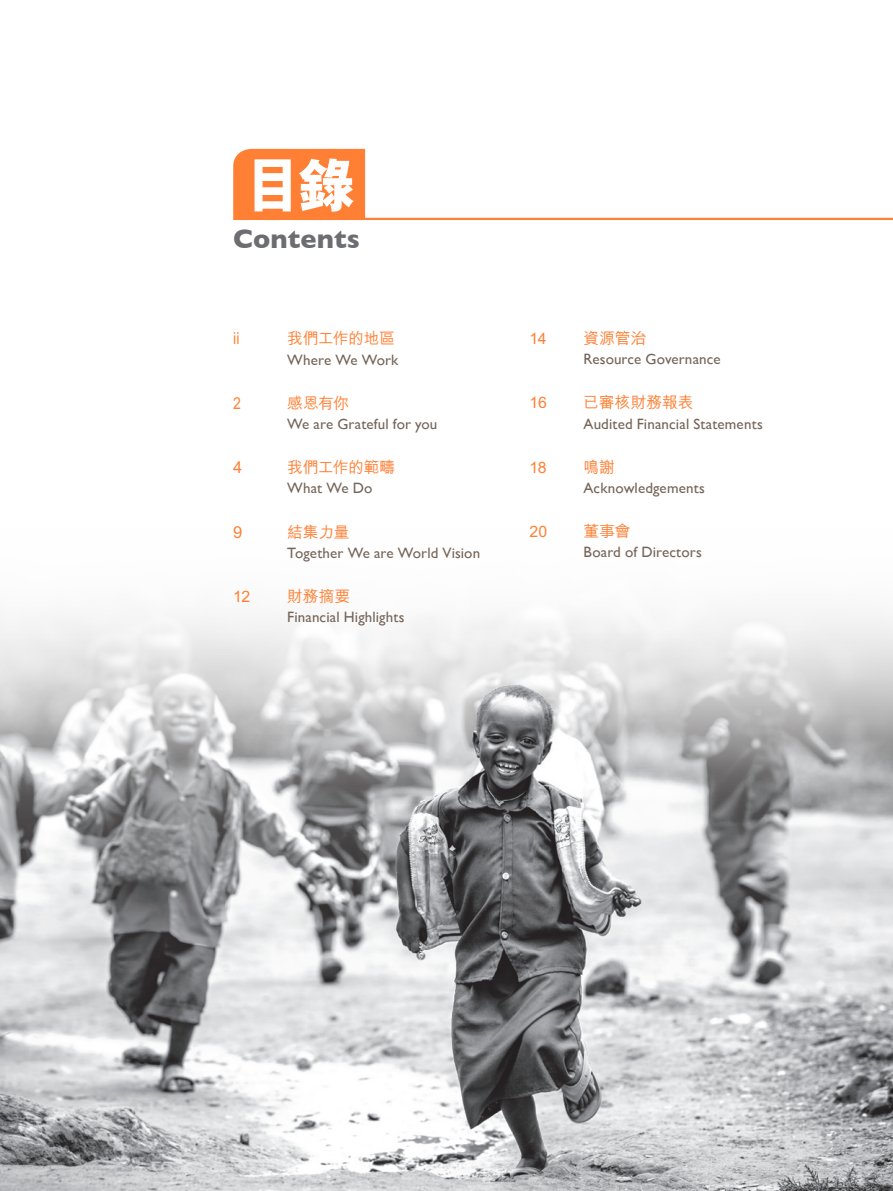
<style>
.page{position:relative;width:893px;height:1191px;background:#fff}
.page>*{position:absolute;margin:0;border:0;box-sizing:border-box;transform-origin:0 0}
.t1{font:800 60px "M Hei HK";color:#fff}
.t2{font:700 27px "Gill Sans";color:#6c6d70}
.t3{font:500 16.5px "M Hei HK";color:#ff8035;scale:.85 1}
.t4{font:500 16.5px "M Hei HK";color:#ff8035}
.t5{font:500 15.75px "M Hei HK";letter-spacing:-.015em;color:#ff8035}
.t6{font:15px "Gill Sans";letter-spacing:.01em;color:#756458}
</style>
<div class="page">
<img style="left:0;top:800px;width:285px;height:391px">
<svg style="left:0;top:617px;width:285px;height:183px"></svg>
<img style="left:285px;top:615px;width:608px;height:576px">
<div style="left:233px;top:149px;width:132px;height:71px;background:#ff8035"></div>
<hr style="left:293px;top:218px;width:600px;height:2px;background:#ff8035">
<h1 class="t1" style="left:243px;top:155px;width:115px">目錄</h1>
<h2 class="t2" style="left:233px;top:217px;width:128px">Contents</h2>
<p class="t3" style="left:233px;top:326px;width:9px">ii</p>
<p class="t5" style="left:287px;top:327px;width:109px">我們工作的地區</p>
<p class="t6" style="left:287px;top:351px;width:113px">Where We Work</p>
<p class="t3" style="left:233px;top:391px;width:11px">2</p>
<p class="t5" style="left:287px;top:391px;width:63px">感恩有你</p>
<p class="t6" style="left:287px;top:415px;width:152px">We are Grateful for you</p>
<p class="t4" style="left:233px;top:455px;width:11px">4</p>
<p class="t5" style="left:287px;top:456px;width:110px">我們工作的範疇</p>
<p class="t6" style="left:287px;top:479px;width:87px">What We Do</p>
<p class="t4" style="left:233px;top:519px;width:11px">9</p>
<p class="t5" style="left:287px;top:520px;width:64px">結集力量</p>
<p class="t6" style="left:287px;top:544px;width:194px">Together We are World Vision</p>
<p class="t5" style="left:233px;top:584px;width:19px">12</p>
<p class="t5" style="left:287px;top:584px;width:65px">財務摘要</p>
<p class="t6" style="left:287px;top:608px;width:119px">Financial Highlights</p>
<p class="t5" style="left:530px;top:327px;width:19px">14</p>
<p class="t5" style="left:584px;top:327px;width:64px">資源管治</p>
<p class="t6" style="left:584px;top:350px;width:139px">Resource Governance</p>
<p class="t5" style="left:530px;top:391px;width:19px">16</p>
<p class="t5" style="left:584px;top:391px;width:111px">已審核財務報表</p>
<p class="t6" style="left:584px;top:414px;width:181px">Audited Financial Statements</p>
<p class="t5" style="left:530px;top:455px;width:19px">18</p>
<p class="t5" style="left:584px;top:455px;width:33px">鳴謝</p>
<p class="t6" style="left:584px;top:479px;width:123px">Acknowledgements</p>
<p class="t5" style="left:530px;top:520px;width:19px">20</p>
<p class="t5" style="left:584px;top:520px;width:49px">董事會</p>
<p class="t6" style="left:584px;top:543px;width:120px">Board of Directors</p>
</div>
